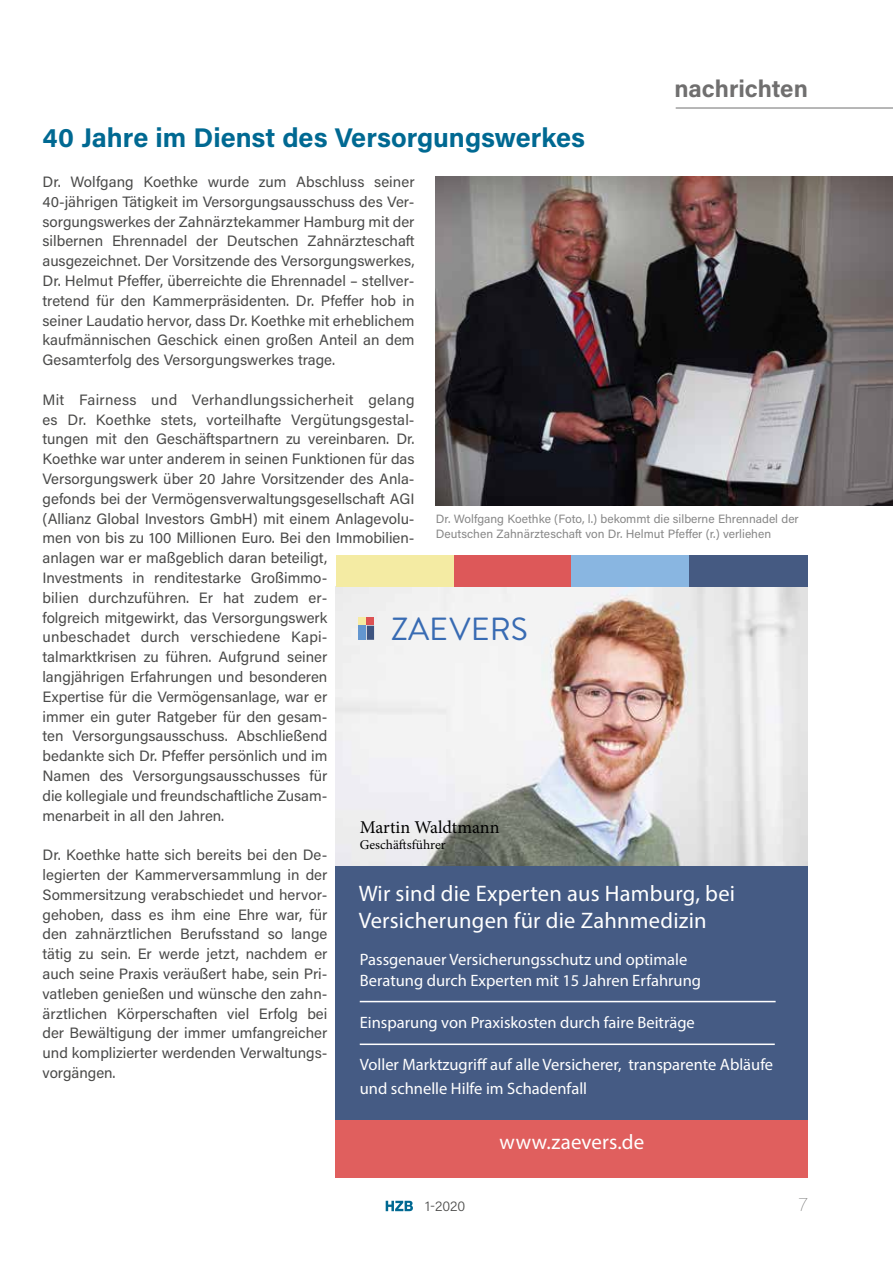
<style>
.page{position:relative;width:893px;height:1263px;background:#fff}
.page>*{position:absolute;margin:0;border:0;box-sizing:border-box;transform-origin:0 0}
.t1{font:31.95px "Brandon Grotesque";color:#386bb3}
.t2{font:700 27px "Acumin Pro";color:#006992}
.t3{font:700 24px "Acumin Pro";color:#706f6f}
.t4{font:22.5px/27px "Myriad Pro";letter-spacing:.01em;color:#fff}
.t5{font:21px "Myriad Pro";color:#fff}
.t6{font:100 19.5px "Acumin Pro";color:#4a4a49}
.t7{font:18px "Minion Pro";color:#000}
.t8{font:16.5px/21px "Myriad Pro";color:#fff}
.t9{font:15px/19.8px "Acumin Pro";color:#4a4a49;text-align:justify}
.t10{font:13.5px "Minion Pro";color:#000}
.t11{font:300 13.5px "Acumin Pro";color:#4a4a49}
.t12{font:12px/15px "Acumin Pro";color:#878787}
</style>
<div class="page">
<hr style="left:676px;top:108px;width:217px;height:1px;background:#706f6f">
<svg style="left:386px;top:1201px;width:27px;height:10px"></svg>
<div style="left:336px;top:831px;width:472px;height:347px;background:#455b84"></div>
<img style="left:336px;top:587px;width:472px;height:278px">
<div style="left:454px;top:555px;width:118px;height:32px;background:#dd5859"></div>
<div style="left:572px;top:555px;width:118px;height:32px;background:#89b6e1"></div>
<div style="left:336px;top:555px;width:118px;height:32px;background:#f4eba3"></div>
<div style="left:690px;top:555px;width:118px;height:32px;background:#455a82"></div>
<div style="left:336px;top:1120px;width:472px;height:58px;background:#e05f5e"></div>
<div style="left:358px;top:626px;width:8px;height:14px;background:#6396cf"></div>
<svg style="left:367px;top:626px;width:7px;height:14px"></svg>
<div style="left:367px;top:617px;width:7px;height:7px;background:#dd5253"></div>
<div style="left:358px;top:617px;width:8px;height:7px;background:#f6eba2"></div>
<hr style="left:360px;top:1001px;width:416px;height:1px;background:#fff">
<hr style="left:360px;top:1043px;width:415px;height:2px;background:#fff">
<img style="left:436px;top:177px;width:457px;height:328px">
<h3 class="t3" style="left:674px;top:71px;width:135px">nachrichten</h3>
<h2 class="t2" style="left:43px;top:119px;width:544px">40 Jahre im Dienst des Versorgungswerkes</h2>
<p class="t9" style="left:43px;top:171px;width:374px">Dr. Wolfgang Koethke wurde zum Abschluss seiner 40-jährigen Tätigkeit im Versorgungsausschuss des Ver&shy;sorgungswerkes der Zahnärztekammer Hamburg mit der silbernen Ehrennadel der Deutschen Zahnärzteschaft ausgezeichnet. Der Vorsitzende des Versorgungswerkes, Dr. Helmut Pfeffer, überreichte die Ehrennadel – stellver&shy;tretend für den Kammerpräsidenten. Dr. Pfeffer hob in seiner Laudatio hervor, dass Dr. Koethke mit erheblichem kaufmännischen Geschick einen großen Anteil an dem Gesamterfolg des Versorgungswerkes trage.</p>
<p class="t9" style="left:43px;top:389px;width:374px;text-align:left">Mit Fairness und Verhandlungssicherheit gelang es Dr. Koethke stets, vorteilhafte Vergütungsgestal&shy;tungen mit den Geschäftspartnern zu vereinbaren. Dr.<br>Koethke war unter anderem in seinen Funktionen für das Versorgungswerk über 20 Jahre Vorsitzender des Anla&shy;gefonds bei der Vermögensverwaltungsgesellschaft AGI (Allianz Global Investors GmbH) mit einem Anlagevolu&shy;men von bis zu 100 Millionen Euro. Bei den Immobilien&shy;anlagen war er maßgeblich daran beteiligt,<br>Investments in renditestarke Großimmo-<br>bilien durchzuführen. Er hat zudem er-<br>folgreich mitgewirkt, das Versorgungswerk unbeschadet durch verschiedene Kapi&shy;talmarktkrisen zu führen. Aufgrund seiner<br>langjährigen Erfahrungen und besonderen<br>Expertise für die Vermögensanlage, war er<br>immer ein guter Ratgeber für den gesam-<br>ten Versorgungsausschuss. Abschließend<br>bedankte sich Dr. Pfeffer persönlich und im<br>Namen des Versorgungsausschusses für<br>die kollegiale und freundschaftliche Zusam-<br>menarbeit in all den Jahren.</p>
<p class="t9" style="left:43px;top:844px;width:286px">Dr. Koethke hatte sich bereits bei den De&shy;legierten der Kammerversammlung in der Sommersitzung verabschiedet und hervor&shy;gehoben, dass es ihm eine Ehre war, für den zahnärztlichen Berufsstand so lange tätig zu sein. Er werde jetzt, nachdem er auch seine Praxis veräußert habe, sein Pri&shy;vatleben genießen und wünsche den zahn&shy;ärztlichen Körperschaften viel Erfolg bei der Bewältigung der immer umfangreicher und komplizierter werdenden Verwaltungs&shy;vorgängen.</p>
<p class="t12" style="left:436px;top:510px;width:364px">Dr. Wolfgang Koethke (Foto, l.) bekommt die silberne Ehrennadel der<br>Deutschen Zahnärzteschaft von Dr. Helmut Pfeffer (r.) verliehen</p>
<h1 class="t1" style="left:391px;top:607px;width:138px">ZAEVERS</h1>
<p class="t7" style="left:360px;top:815px;width:141px">Martin Waldtmann</p>
<p class="t10" style="left:360px;top:835px;width:88px">Geschäftsführer</p>
<h3 class="t4" style="left:359px;top:880px;width:378px">Wir sind die Experten aus Hamburg, bei<br>Versicherungen für die Zahnmedizin</h3>
<p class="t8" style="left:360px;top:949px;width:343px">Passgenauer Versicherungsschutz und optimale<br>Beratung durch Experten mit 15 Jahren Erfahrung</p>
<p class="t8" style="left:360px;top:1012px;width:336px">Einsparung von Praxiskosten durch faire Beiträge</p>
<p class="t8" style="left:360px;top:1052px;width:415px;line-height:24px">Voller Marktzugriff auf alle Versicherer, transparente Abläufe und schnelle Hilfe im Schadenfall</p>
<h3 class="t5" style="left:499px;top:1129px;width:146px">www.zaevers.de</h3>
<p class="t11" style="left:425px;top:1197px;width:42px">1-2020</p>
<h3 class="t6" style="left:799px;top:1191px;width:10px">7</h3>
</div>
